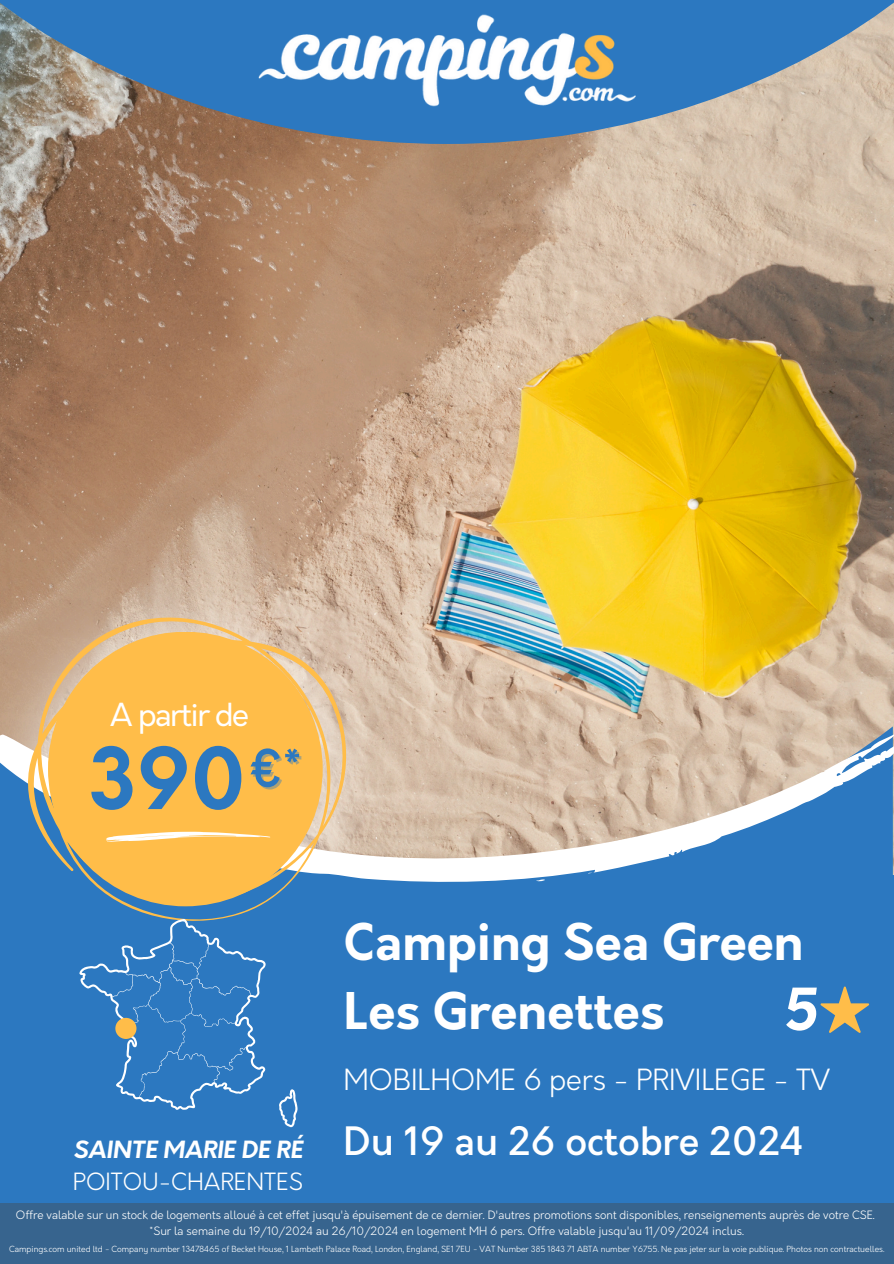
<style>
.page{position:relative;width:894px;height:1264px;background:#fff}
.page>*{position:absolute;margin:0;border:0;box-sizing:border-box;transform-origin:0 0}
.t1{font:700 83.1px "Orkney";color:#2c78c0}
.t2{font:italic 700 56.85px "Orkney";color:#fff}
.t3{font:700 49.35px/68.7px "Orkney";color:#fff}
.t4{font:500 38.25px "Orkney";color:#fff}
.t5{font:31.05px "Orkney";letter-spacing:-.05em;color:#fff}
.t6{font:300 28.5px "Orkney";color:#fff}
.t7{font:300 23.1px/32.7px "Orkney";color:#fff}
.t8{font:300 11.25px/15.6px "Orkney";color:#fff;text-align:center}
.t9{font:300 8.25px "Orkney";color:#fff}
.s1{font-weight:700;font-style:italic}
</style>
<div class="page">
<div style="left:0;top:0;width:893px;height:1263px;background:#2c78c0"></div>
<img style="left:0;top:144px;width:893px;height:589px">
<img style="left:0;top:569px;width:392px;height:157px">
<svg style="left:0;top:3px;width:893px;height:141px"></svg>
<svg style="left:0;top:726px;width:892px;height:307px"></svg>
<svg style="left:0;top:733px;width:893px;height:148px"></svg>
<svg style="left:536px;top:879px;width:13px;height:3px"></svg>
<svg style="left:17px;top:608px;width:336px;height:321px"></svg>
<div style="left:48px;top:631px;width:274px;height:275px;background:#ffbd49;border-radius:50%"></div>
<svg style="left:106px;top:831px;width:164px;height:10px"></svg>
<svg style="left:78px;top:918px;width:188px;height:192px"></svg>
<svg style="left:279px;top:1089px;width:18px;height:37px"></svg>
<div style="left:115px;top:1017px;width:21px;height:21px;background:#ffbd49;border-radius:50%"></div>
<div style="left:0;top:1203px;width:893px;height:60px;background:#37648e"></div>
<img style="left:219px;top:3px;width:455px;height:149px">
<svg style="left:820px;top:986px;width:48px;height:46px"></svg>
<h4 class="t5" style="left:110px;top:698px;width:140px">A partir de</h4>
<p class="t1" style="left:88px;top:738px;width:217px">390<sup>€*</sup></p>
<p class="t7" style="left:73px;top:1134px;width:232px"><span class="s1">SAINTE MARIE DE RÉ<br></span>POITOU-CHARENTES</p>
<h1 class="t3" style="left:344px;top:912px;width:461px">Camping Sea Green<br>Les Grenettes</h1>
<p class="t2" style="left:781px;top:981px;width:36px">5</p>
<p class="t6" style="left:343px;top:1063px;width:488px">MOBILHOME 6 pers - PRIVILEGE - TV</p>
<p class="t4" style="left:343px;top:1121px;width:462px">Du 19 au 26 octobre 2024</p>
<p class="t8" style="left:16px;top:1207px;width:860px">Offre valable sur un stock de logements alloué à cet effet jusqu'à épuisement de ce dernier. D'autres promotions sont disponibles, renseignements auprès de votre CSE. *Sur la semaine du 19/10/2024 au 26/10/2024 en logement MH 6 pers. Offre valable jusqu'au 11/09/2024 inclus.</p>
<p class="t9" style="left:9px;top:1244px;width:876px">Campings.com united ltd - Company number 13478465 of Becket House, 1 Lambeth Palace Road, London, England, SE1 7EU - VAT Number 385 1843 71 ABTA number Y6755. Ne pas jeter sur la voie publique. Photos non contractuelles.</p>
</div>
